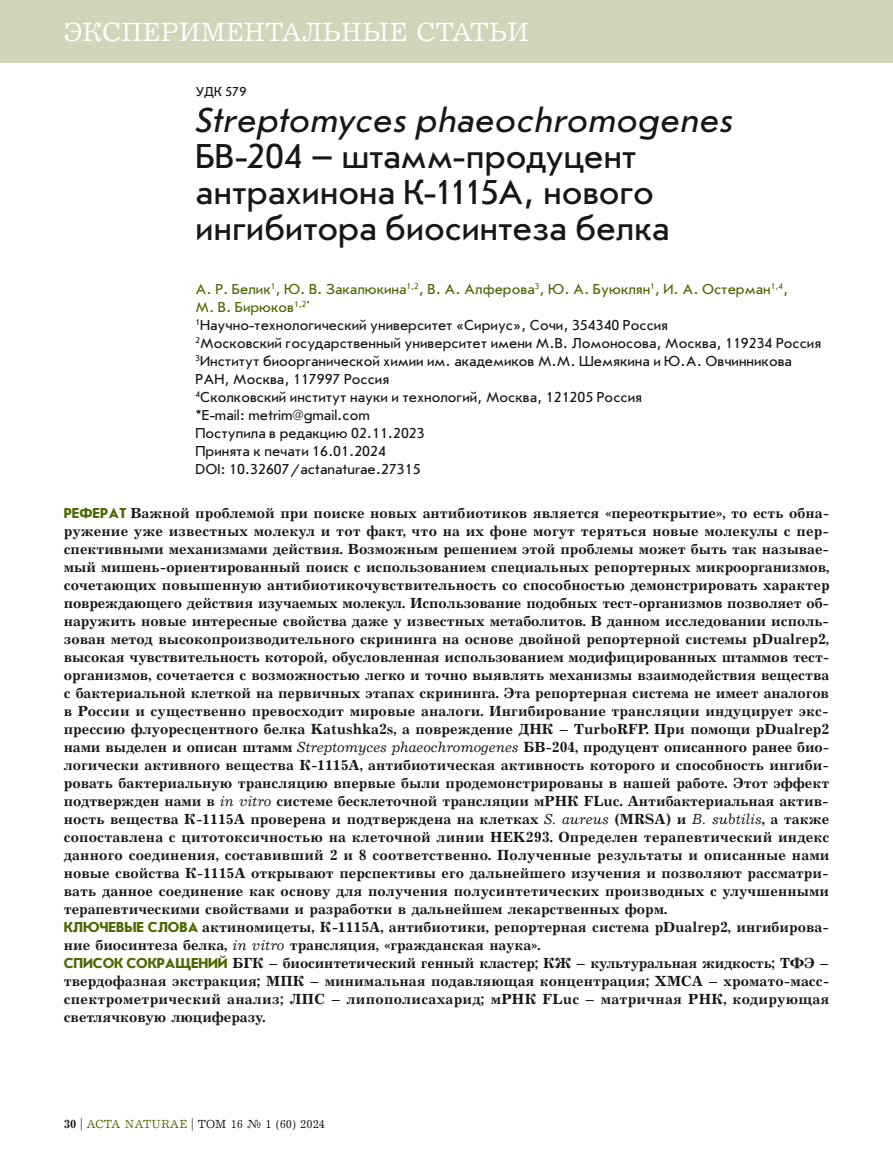
<style>
.page{position:relative;width:893px;height:1170px;background:#fff}
.page>*{position:absolute;margin:0;border:0;box-sizing:border-box;transform-origin:0 0}
.t1{font:36px/36px "Journal Sans C";letter-spacing:-.005em;color:#181716}
.t2{font:italic 36px "Journal Sans C";letter-spacing:-.005em;color:#181716}
.t3{font:27px "Journal";color:#fff}
.t4{font:700 15px/18px "Journal";color:#181716}
.t5{font:15px/18px "Journal Sans C";color:#181716}
.t6{font:13.5px "Journal Sans C";color:#181716}
.t7{font:12px "Journal";letter-spacing:.005em;color:#181716}
.s1{color:#4e6804}
.s2{font-family:"Journal Sans C";color:#4e6804}
.s3{font-weight:400;font-style:italic}
.s4{font-weight:700}
</style>
<div class="page">
<div style="left:0;top:0;width:893px;height:62px;background:#cfd6ba"></div>
<h2 class="t3" style="left:64px;top:17px;width:467px">ЭКСПЕРИМЕНТАЛЬНЫЕ СТАТЬИ</h2>
<p class="t6" style="left:196px;top:84px;width:52px">УДК 579</p>
<h1 class="t2" style="left:196px;top:101px;width:539px">Streptomyces phaeochromogenes</h1>
<h1 class="t1" style="left:196px;top:139px;width:476px">БВ-204 – штамм-продуцент антрахинона К-1115А, нового ингибитора биосинтеза белка</h1>
<p class="t5" style="left:196px;top:280px;width:627px"><span class="s1">А. Р. Белик</span><sup>1</sup><span class="s1">, Ю. В. Закалюкина</span><sup>1,2</sup><span class="s1">, В. А. Алферова</span><sup>3</sup><span class="s1">, Ю. А. Буюклян</span><sup>1</sup><span class="s1">, И. А. Остерман</span><sup>1,4</sup><span class="s1">,<br>М. В. Бирюков</span><sup>1,2*<br></sup><sup>1</sup>Научно-технологический университет «Сириус», Сочи, 354340 Россия<br><sup>2</sup>Московский государственный университет имени М.В. Ломоносова, Москва, 119234 Россия <sup>3</sup>Институт биоорганической химии им. академиков М.М. Шемякина и Ю.А. Овчинникова РАН, Москва, 117997 Россия<br><sup>4</sup>Сколковский институт науки и технологий, Москва, 121205 Россия<br>*E-mail: metrim@gmail.com<br>Поступила в редакцию 02.11.2023<br>Принята к печати 16.01.2024<br>DOI: 10.32607/actanaturae.27315</p>
<p class="t4" style="left:64px;top:504px;width:767px"><span class="s2">РЕФЕРАТ</span> Важной проблемой при поиске новых антибиотиков является «переоткрытие», то есть обна&shy;ружение уже известных молекул и тот факт, что на их фоне могут теряться новые молекулы с пер&shy;спективными механизмами действия. Возможным решением этой проблемы может быть так называе&shy;мый мишень-ориентированный поиск с использованием специальных репортерных микроорганизмов, сочетающих повышенную антибиотикочувствительность со способностью демонстрировать характер повреждающего действия изучаемых молекул. Использование подобных тест-организмов позволяет об&shy;наружить новые интересные свойства даже у известных метаболитов. В данном исследовании исполь&shy;зован метод высокопроизводительного скрининга на основе двойной репортерной системы pDualrep2, высокая чувствительность которой, обусловленная использованием модифицированных штаммов тест&shy;организмов, сочетается с возможностью легко и точно выявлять механизмы взаимодействия вещества с бактериальной клеткой на первичных этапах скрининга. Эта репортерная система не имеет аналогов в России и существенно превосходит мировые аналоги. Ингибирование трансляции индуцирует экс&shy;прессию флуоресцентного белка Katushka2s, а повреждение ДНК – TurboRFP. При помощи pDualrep2 нами выделен и описан штамм <span class="s3">Streptomyces phaeochromogenes</span> БВ-204, продуцент описанного ранее био&shy;логически активного вещества К-1115А, антибиотическая активность которого и способность ингиби&shy;ровать бактериальную трансляцию впервые были продемонстрированы в нашей работе. Этот эффект подтвержден нами в <span class="s3">in vitro</span> системе бесклеточной трансляции мРНК FLuc. Антибактериальная актив&shy;ность вещества К-1115А проверена и подтверждена на клетках <span class="s3">S. aureus</span> (MRSA) и <span class="s3">B. subtilis</span>, а также сопоставлена с цитотоксичностью на клеточной линии HEK293. Определен терапевтический индекс данного соединения, составивший 2 и 8 соответственно. Полученные результаты и описанные нами новые свойства К-1115А открывают перспективы его дальнейшего изучения и позволяют рассматри&shy;вать данное соединение как основу для получения полусинтетических производных с улучшенными терапевтическими свойствами и разработки в дальнейшем лекарственных форм.<br><span class="s2">КЛЮЧЕВЫЕ СЛОВА</span> актиномицеты, К-1115А, антибиотики, репортерная система pDualrep2, ингибирова&shy;ние биосинтеза белка, <span class="s3">in vitro</span> трансляция, «гражданская наука».<br><span class="s2">СПИСОК СОКРАЩЕНИЙ</span> БГК – биосинтетический генный кластер; КЖ – культуральная жидкость; ТФЭ – твердофазная экстракция; МПК – минимальная подавляющая концентрация; ХМСА – хромато-масс&shy;спектрометрический анализ; ЛПС – липополисахарид; мРНК FLuc – матричная РНК, кодирующая светлячковую люциферазу.</p>
<p class="t7" style="left:64px;top:1116px;width:263px"><span class="s4">30</span> | <span class="s1">ACTA NATURAE</span> | ТОМ 16 № 1 (60) 2024</p>
</div>
